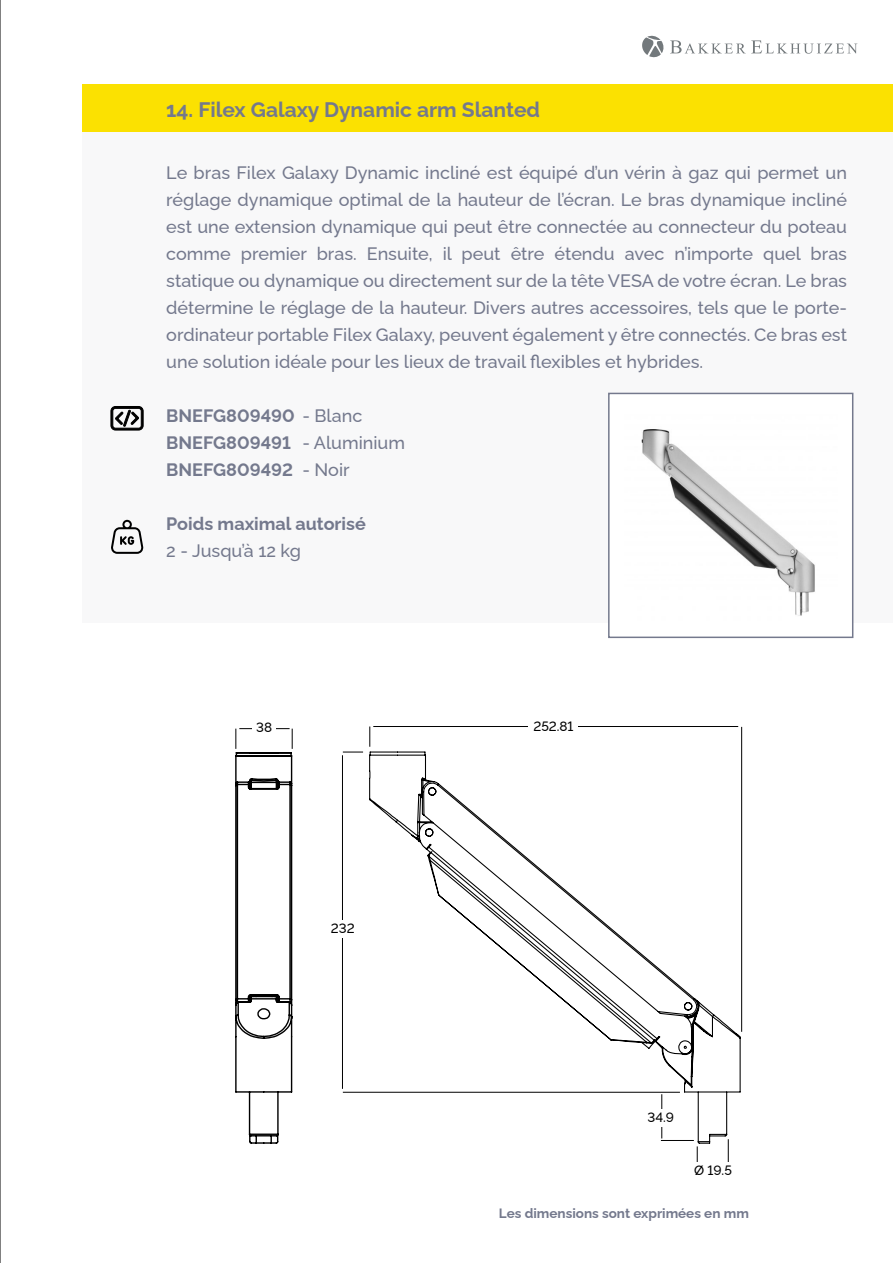
<style>
.page{position:relative;width:893px;height:1263px;background:#fff}
.page>*{position:absolute;margin:0;border:0;box-sizing:border-box;transform-origin:0 0}
.t1{font:700 21px "Raleway";color:#74798d}
.t2{font:500 18px/27px "Raleway";color:#74798d;text-align:justify}
.t3{font:700 18px/27px "Raleway";color:#74798d}
.t4{font:700 13.5px "Raleway";color:#74798d}
.t5{font:500 13.5px "Raleway";color:#000}
.s1{font-weight:500}
</style>
<div class="page">
<hr style="left:0;top:0;width:1px;height:1263px;background:#000">
<svg style="left:642px;top:35px;width:22px;height:23px"></svg>
<svg style="left:670px;top:40px;width:187px;height:14px"></svg>
<div style="left:82px;top:84px;width:811px;height:49px;background:#fbe101"></div>
<div style="left:82px;top:133px;width:811px;height:490px;background:#f8f8f9"></div>
<svg style="left:110px;top:406px;width:34px;height:25px"></svg>
<svg style="left:111px;top:520px;width:32px;height:34px"></svg>
<hr style="left:728px;top:1139px;width:1px;height:33px;background:#000">
<svg style="left:697px;top:1146px;width:1px;height:16px"></svg>
<div style="left:694px;top:1162px;width:38px;height:18px;background:#fff"></div>
<hr style="left:343px;top:1092px;width:337px;height:1px;background:#000">
<svg style="left:343px;top:752px;width:20px;height:1px"></svg>
<hr style="left:342px;top:755px;width:1px;height:334px;background:#000">
<div style="left:324px;top:920px;width:38px;height:17px;background:#fff"></div>
<hr style="left:741px;top:727px;width:1px;height:305px;background:#000">
<svg style="left:369px;top:726px;width:1px;height:21px"></svg>
<hr style="left:373px;top:726px;width:365px;height:1px;background:#000">
<div style="left:529px;top:718px;width:49px;height:13px;background:#fff"></div>
<svg style="left:369px;top:751px;width:372px;height:393px"></svg>
<hr style="left:239px;top:728px;width:51px;height:1px;background:#000">
<div style="left:252px;top:719px;width:24px;height:20px;background:#fff"></div>
<svg style="left:235px;top:729px;width:58px;height:415px"></svg>
<div style="left:609px;top:393px;width:244px;height:244px;background:#fff"></div>
<img style="left:641px;top:429px;width:174px;height:187px">
<div style="left:608px;top:393px;width:245px;height:245px;border:2px solid #74798d"></div>
<p class="t1" style="left:166px;top:93px;width:375px">14. Filex Galaxy Dynamic arm Slanted</p>
<p class="t2" style="left:166px;top:157px;width:682px">Le bras Filex Galaxy Dynamic incliné est équipé d’un vérin à gaz qui permet un réglage dynamique optimal de la hauteur de l’écran. Le bras dynamique incliné est une extension dynamique qui peut être connectée au connecteur du poteau comme premier bras. Ensuite, il peut être étendu avec n’importe quel bras statique ou dynamique ou directement sur de la tête VESA de votre écran. Le bras détermine le réglage de la hauteur. Divers autres accessoires, tels que le porte&shy;ordinateur portable Filex Galaxy, peuvent également y être connectés. Ce bras est une solution idéale pour les lieux de travail flexibles et hybrides.</p>
<p class="t3" style="left:166px;top:400px;width:240px">BNEFG809490 <span class="s1">- Blanc<br></span>BNEFG809491 <span class="s1">- Aluminium<br></span>BNEFG809492 <span class="s1">- Noir</span></p>
<p class="t3" style="left:166px;top:508px;width:201px">Poids maximal autorisé</p>
<p class="t2" style="left:166px;top:535px;width:136px">2 - Jusqu’à 12 kg</p>
<p class="t5" style="left:256px;top:716px;width:17px">38</p>
<p class="t5" style="left:533px;top:715px;width:42px">252.81</p>
<p class="t5" style="left:331px;top:917px;width:25px">232</p>
<p class="t5" style="left:648px;top:1107px;width:28px">34.9</p>
<p class="t5" style="left:694px;top:1160px;width:39px">Ø 19.5</p>
<p class="t4" style="left:499px;top:1203px;width:252px">Les dimensions sont exprimées en mm</p>
</div>
